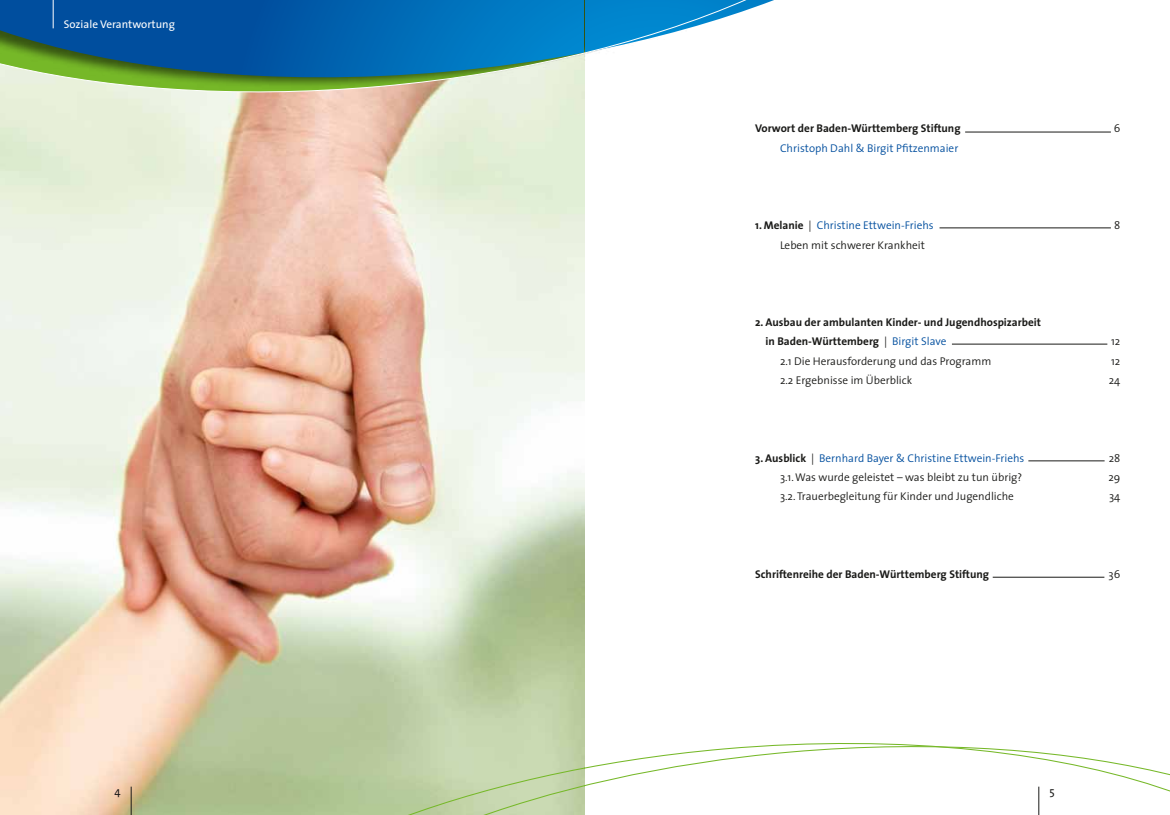
<style>
.page{position:relative;width:1170px;height:815px;background:#fff}
.page>*{position:absolute;margin:0;border:0;box-sizing:border-box;transform-origin:0 0}
.t1{font:300 11.25px "The Sans";color:#1a1a18}
.t2{font:700 11.25px/19.4px "The Sans";color:#1a1a18}
.t3{font:300 11.25px "The Sans";color:#004e9e}
.t4{font:11.25px "The Sans";color:#fff}
.t5{font:11.25px "The Sans";color:#1a1a18}
.s1{font-weight:700;color:#1a1a18}
.s2{color:#1a1a18}
.s3{font-weight:300}
.s4{font-weight:300;color:#004e9e}
</style>
<div class="page">
<img style="left:0;top:107px;width:585px;height:708px">
<hr style="left:965px;top:132px;width:145px;height:1px;background:#1a1a18">
<hr style="left:1028px;top:461px;width:76px;height:1px;background:#1a1a18">
<hr style="left:992px;top:577px;width:112px;height:1px;background:#1a1a18">
<hr style="left:939px;top:228px;width:171px;height:1px;background:#1a1a18">
<hr style="left:951px;top:344px;width:156px;height:1px;background:#1a1a18">
<svg style="left:380px;top:732px;width:205px;height:83px;background:#c1d3a8"></svg>
<svg style="left:131px;top:787px;width:1px;height:28px"></svg>
<img style="left:0;top:99px;width:585px;height:8px">
<svg style="left:0;top:0;width:585px;height:99px;background:#3a829f"></svg>
<svg style="left:53px;top:0;width:1px;height:28px"></svg>
<svg style="left:585px;top:743px;width:584px;height:72px"></svg>
<svg style="left:585px;top:0;width:189px;height:54px"></svg>
<p class="t4" style="left:64px;top:15px;width:113px">Soziale Verantwortung</p>
<p class="t5" style="left:114px;top:782px;width:8px">4</p>
<p class="t2" style="left:755px;top:118px;width:207px">Vorwort der Baden-Württemberg Stiftung</p>
<p class="t1" style="left:1113px;top:119px;width:8px">6</p>
<p class="t3" style="left:780px;top:138px;width:180px">Christoph Dahl &amp; Birgit Pfitzenmaier</p>
<p class="t3" style="left:755px;top:216px;width:180px"><span class="s1">1. Melanie</span> <span class="s2">|</span> Christine Ettwein-Friehs</p>
<p class="t1" style="left:1114px;top:216px;width:8px">8</p>
<p class="t1" style="left:780px;top:235px;width:146px">Leben mit schwerer Krankheit</p>
<p class="t2" style="left:765px;top:312px;width:277px;text-indent:-10px">2. Ausbau der ambulanten Kinder- und Jugendhospizarbeit in Baden-Württemberg <span class="s3">|</span> <span class="s4">Birgit Slave</span></p>
<p class="t1" style="left:1110px;top:332px;width:11px">12</p>
<p class="t1" style="left:780px;top:352px;width:213px">2.1 Die Herausforderung und das Programm</p>
<p class="t1" style="left:1110px;top:352px;width:11px">12</p>
<p class="t1" style="left:780px;top:371px;width:134px">2.2 Ergebnisse im Überblick</p>
<p class="t1" style="left:1108px;top:371px;width:13px">24</p>
<p class="t3" style="left:755px;top:448px;width:271px"><span class="s1">3. Ausblick</span> <span class="s2">|</span> Bernhard Bayer &amp; Christine Ettwein-Friehs</p>
<p class="t1" style="left:1108px;top:448px;width:13px">28</p>
<p class="t1" style="left:780px;top:468px;width:244px">3.1. Was wurde geleistet – was bleibt zu tun übrig?</p>
<p class="t1" style="left:1108px;top:468px;width:13px">29</p>
<p class="t1" style="left:780px;top:487px;width:235px">3.2. Trauerbegleitung für Kinder und Jugendliche</p>
<p class="t1" style="left:1108px;top:487px;width:13px">34</p>
<p class="t2" style="left:755px;top:564px;width:235px">Schriftenreihe der Baden-Württemberg Stiftung</p>
<p class="t1" style="left:1108px;top:565px;width:13px">36</p>
<p class="t5" style="left:1049px;top:782px;width:7px">5</p>
</div>
